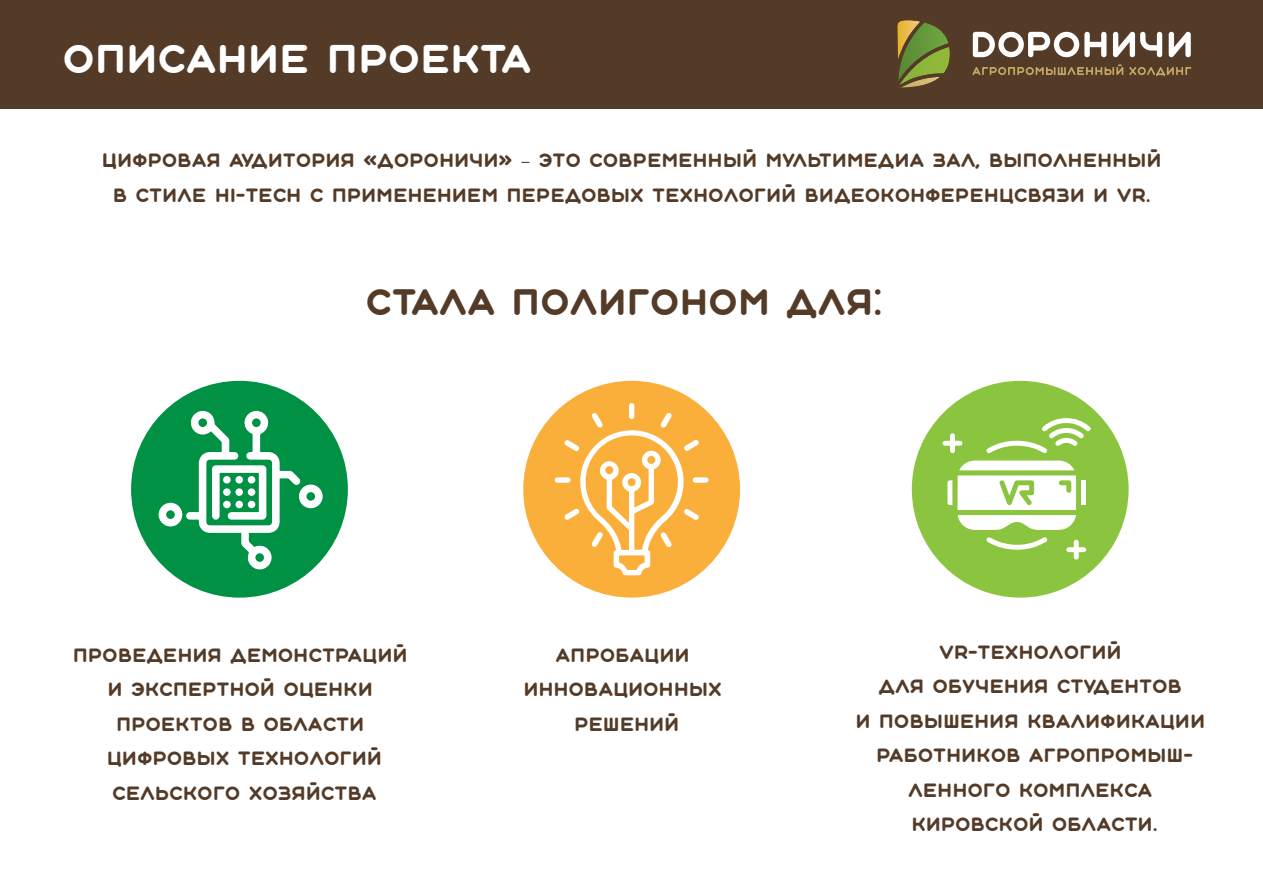
<style>
.page{position:relative;width:1263px;height:893px;background:#fff}
.page>*{position:absolute;margin:0;border:0;box-sizing:border-box;transform-origin:0 0}
.t1{font:37.5px "Aqum";letter-spacing:.03em;color:#fff}
.t2{font:34.5px "Aqum";letter-spacing:.03em;color:#543b28}
.t3{font:18px/34.5px "Aqum";letter-spacing:.03em;color:#543b28;text-align:center}
.s1{font-family:"Myriad Pro"}
</style>
<div class="page">
<div style="left:0;top:0;width:1263px;height:108px;background:#543b28"></div>
<svg style="left:897px;top:20px;width:53px;height:68px"></svg>
<svg style="left:973px;top:32px;width:218px;height:25px"></svg>
<svg style="left:972px;top:64px;width:219px;height:12px"></svg>
<div style="left:523px;top:381px;width:217px;height:217px;background:#faaf3b;border-radius:50%"></div>
<svg style="left:554px;top:403px;width:155px;height:172px"></svg>
<div style="left:131px;top:381px;width:217px;height:217px;background:#009145;border-radius:50%"></div>
<svg style="left:159px;top:410px;width:164px;height:160px"></svg>
<div style="left:223px;top:501px;width:8px;height:7px;background:#fff;border-radius:50%"></div>
<div style="left:235px;top:501px;width:8px;height:7px;background:#fff;border-radius:50%"></div>
<div style="left:223px;top:488px;width:8px;height:8px;background:#fff;border-radius:50%"></div>
<div style="left:235px;top:476px;width:8px;height:8px;background:#fff;border-radius:50%"></div>
<div style="left:248px;top:501px;width:7px;height:7px;background:#fff;border-radius:50%"></div>
<div style="left:223px;top:476px;width:8px;height:8px;background:#fff;border-radius:50%"></div>
<div style="left:235px;top:488px;width:8px;height:8px;background:#fff;border-radius:50%"></div>
<div style="left:248px;top:488px;width:7px;height:8px;background:#fff;border-radius:50%"></div>
<div style="left:248px;top:476px;width:7px;height:7px;background:#fff;border-radius:50%"></div>
<div style="left:912px;top:381px;width:216px;height:217px;background:#8bc53f;border-radius:50%"></div>
<svg style="left:986px;top:537px;width:61px;height:13px"></svg>
<svg style="left:942px;top:433px;width:20px;height:20px"></svg>
<svg style="left:1066px;top:540px;width:20px;height:20px"></svg>
<div style="left:1081px;top:480px;width:5px;height:25px;background:#fff"></div>
<svg style="left:947px;top:460px;width:129px;height:70px"></svg>
<svg style="left:986px;top:418px;width:105px;height:35px"></svg>
<h1 class="t1" style="left:63px;top:36px;width:469px">описание проекта</h1>
<p class="t3" style="left:102px;top:144px;width:1060px">Цифровая аудитория «Дороничи» <span class="s1">–</span> это современный мультимедиа зал, выполненный в стиле Hi-Tech с применением передовых технологий видеоконференцсвязи и VR.</p>
<h2 class="t2" style="left:366px;top:281px;width:517px">Стала полигоном для:</h2>
<p class="t3" style="left:73px;top:638px;width:336px">проведения демонстраций и экспертной оценки проектов в области цифровых технологий сельского хозяйства</p>
<p class="t3" style="left:856px;top:635px;width:351px">VR-технологий<br>для обучения студентов<br>и повышения квалификации работников агропромыш&shy;ленного комплекса<br>Кировской области.</p>
<p class="t3" style="left:524px;top:638px;width:199px">апробации инновационных решений</p>
</div>
